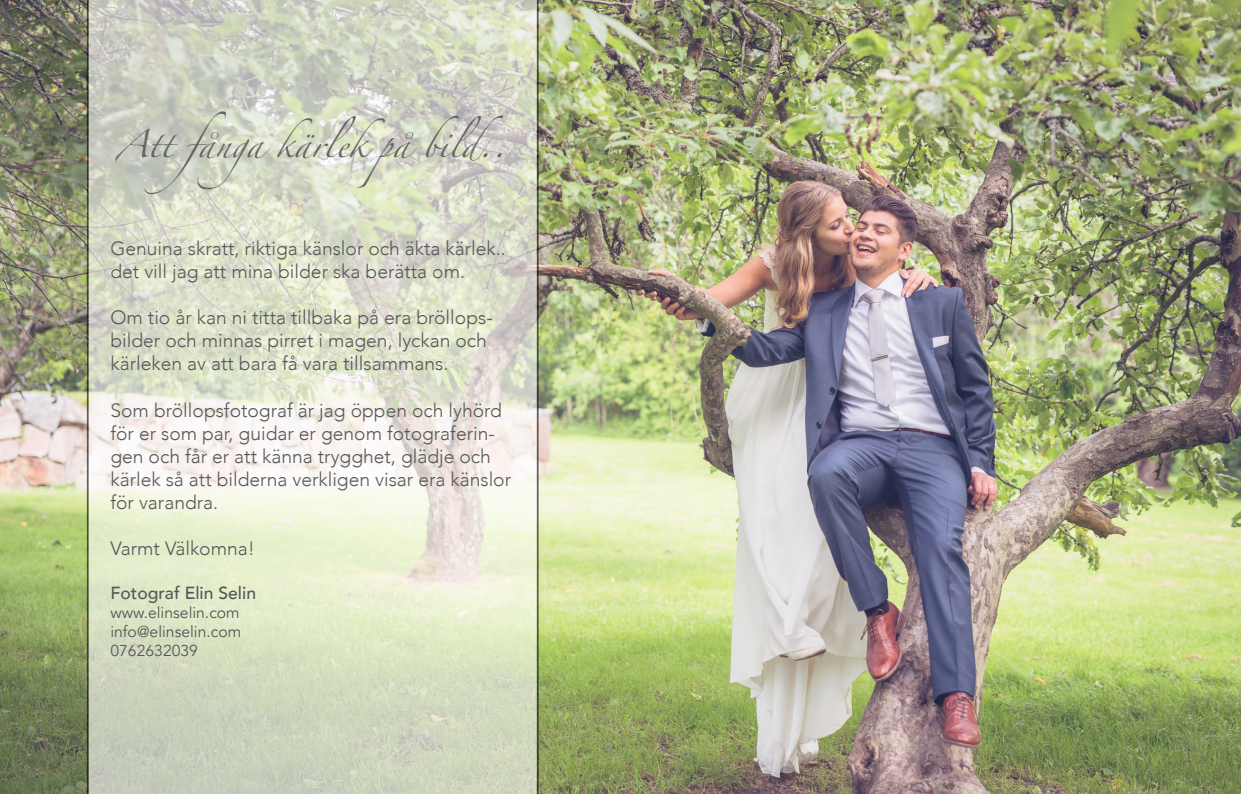
<style>
.page{position:relative;width:1241px;height:794px;background:#fff}
.page>*{position:absolute;margin:0;border:0;box-sizing:border-box;transform-origin:0 0}
.t1{font:24.5px "Zapfino";color:#646363}
.t2{font:300 19.25px/23.1px "Avenir";color:#575756}
.t3{font:500 17.5px "Avenir";color:#575756}
.t4{font:15.75px "Avenir";color:#575756}
</style>
<div class="page">
<img style="left:0;top:0;width:1240px;height:794px">
<svg style="left:87px;top:0;width:451px;height:794px;background:#dbdfcb"></svg>
<p class="t1" style="left:116px;top:134px;width:391px">Att fånga kärlekpå bild..</p>
<p class="t2" style="left:110px;top:237px;width:397px">Genuina skratt, riktiga känslor och äkta kärlek.. det vill jag att mina bilder ska berätta om.</p>
<p class="t2" style="left:110px;top:306px;width:384px">Om tio år kan ni titta tillbaka på era bröllops&shy;bilder och minnas pirret i magen, lyckan och kärleken av att bara få vara tillsammans.</p>
<p class="t2" style="left:110px;top:398px;width:402px">Som bröllopsfotograf är jag öppen och lyhörd för er som par, guidar er genom fotograferin&shy;gen och får er att känna trygghet, glädje och kärlek så att bilderna verkligen visar era känslor för varandra.</p>
<p class="t2" style="left:110px;top:537px;width:146px">Varmt Välkomna!</p>
<p class="t3" style="left:110px;top:578px;width:147px">Fotograf Elin Selin</p>
<p class="t4" style="left:110px;top:603px;width:131px">www.elinselin.com</p>
<p class="t4" style="left:110px;top:622px;width:132px">info@elinselin.com</p>
<p class="t4" style="left:110px;top:641px;width:89px">0762632039</p>
</div>
